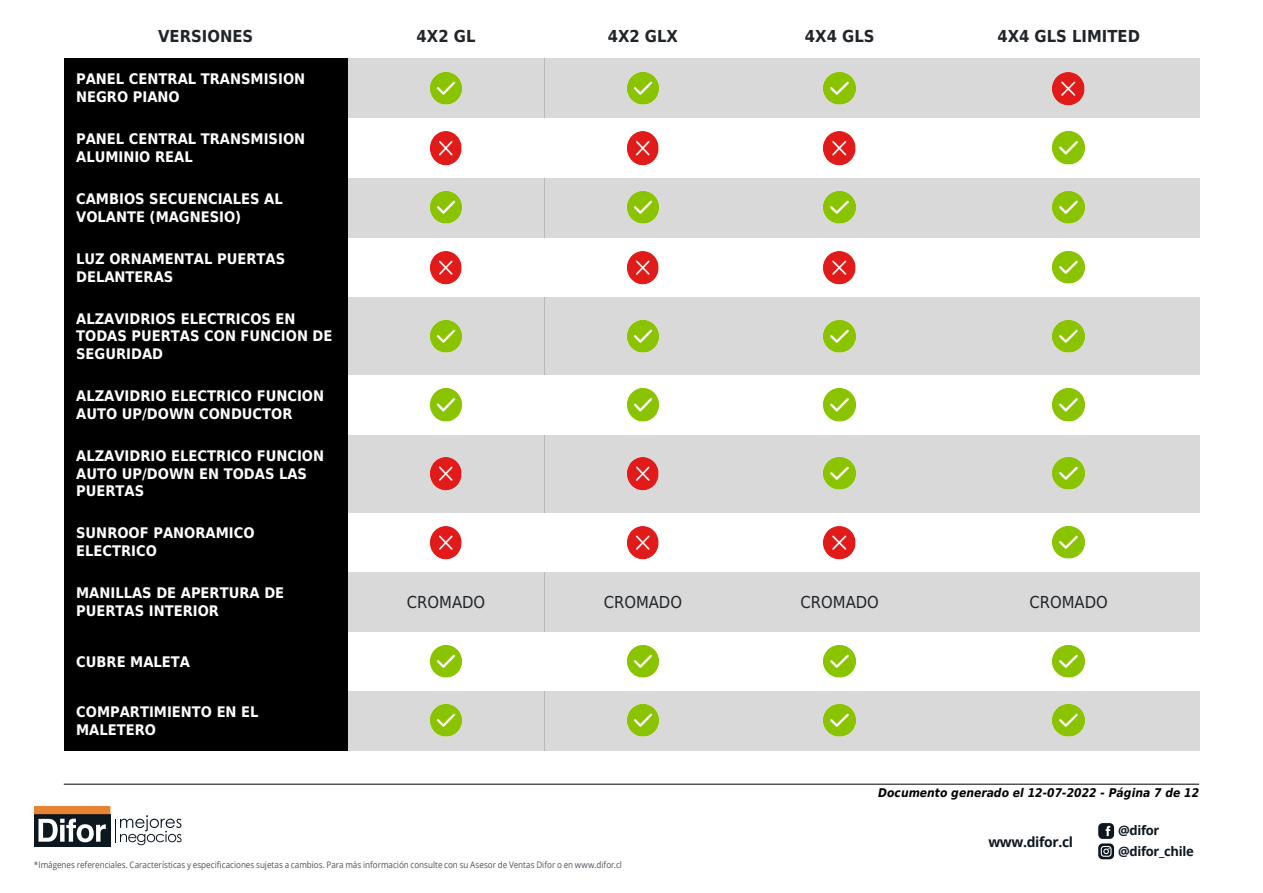
<style>
.page{position:relative;width:1263px;height:893px;background:#fff}
.page>*{position:absolute;margin:0;border:0;box-sizing:border-box;transform-origin:0 0}
.t1{font:700 16.5px "DejaVu Sans Condensed";color:#212529}
.t2{font:16.5px "DejaVu Sans Condensed";color:#212529}
.t3{font:700 14.7px/17.5px "DejaVu Sans Condensed";color:#fff}
.t4{font:700 13.95px "Open Sans";letter-spacing:-.025em;color:#0d1720}
.t5{font:700 13.05px/20.4px "Open Sans";letter-spacing:-.025em;color:#0d1720}
.t6{font:italic 700 12px "DejaVu Sans Condensed";color:#000}
.t7{font:9px "Open Sans";color:#4e545b;scale:.9 1}
</style>
<div class="page">
<div style="left:34px;top:814px;width:76px;height:33px;background:#0d1720"></div>
<svg style="left:38px;top:819px;width:68px;height:23px"></svg>
<div style="left:34px;top:806px;width:76px;height:8px;background:#e88334"></div>
<svg style="left:115px;top:815px;width:67px;height:30px"></svg>
<svg style="left:1098px;top:823px;width:16px;height:36px"></svg>
<hr style="left:64px;top:784px;width:1135px;height:1px;background:#000">
<div style="left:348px;top:58px;width:196px;height:60px;background:#d9d9d9"></div>
<div style="left:544px;top:58px;width:197px;height:60px;background:#d9d9d9"></div>
<div style="left:741px;top:58px;width:197px;height:60px;background:#d9d9d9"></div>
<div style="left:938px;top:58px;width:261px;height:60px;background:#d9d9d9"></div>
<div style="left:348px;top:178px;width:196px;height:60px;background:#d9d9d9"></div>
<div style="left:544px;top:178px;width:197px;height:60px;background:#d9d9d9"></div>
<div style="left:741px;top:178px;width:197px;height:60px;background:#d9d9d9"></div>
<div style="left:938px;top:178px;width:261px;height:60px;background:#d9d9d9"></div>
<div style="left:348px;top:298px;width:196px;height:77px;background:#d9d9d9"></div>
<div style="left:544px;top:298px;width:197px;height:77px;background:#d9d9d9"></div>
<div style="left:741px;top:298px;width:197px;height:77px;background:#d9d9d9"></div>
<div style="left:938px;top:298px;width:261px;height:77px;background:#d9d9d9"></div>
<div style="left:348px;top:435px;width:196px;height:77px;background:#d9d9d9"></div>
<div style="left:544px;top:435px;width:197px;height:77px;background:#d9d9d9"></div>
<div style="left:741px;top:435px;width:197px;height:77px;background:#d9d9d9"></div>
<div style="left:938px;top:435px;width:261px;height:77px;background:#d9d9d9"></div>
<div style="left:348px;top:572px;width:196px;height:60px;background:#d9d9d9"></div>
<div style="left:544px;top:572px;width:197px;height:60px;background:#d9d9d9"></div>
<div style="left:741px;top:572px;width:197px;height:60px;background:#d9d9d9"></div>
<div style="left:938px;top:572px;width:261px;height:60px;background:#d9d9d9"></div>
<div style="left:348px;top:691px;width:196px;height:60px;background:#d9d9d9"></div>
<div style="left:544px;top:691px;width:197px;height:60px;background:#d9d9d9"></div>
<div style="left:741px;top:691px;width:197px;height:60px;background:#d9d9d9"></div>
<div style="left:938px;top:691px;width:261px;height:60px;background:#d9d9d9"></div>
<div style="left:64px;top:58px;width:284px;height:60px;background:#000"></div>
<div style="left:64px;top:118px;width:284px;height:60px;background:#000"></div>
<div style="left:64px;top:178px;width:284px;height:60px;background:#000"></div>
<div style="left:64px;top:238px;width:284px;height:60px;background:#000"></div>
<div style="left:64px;top:298px;width:284px;height:77px;background:#000"></div>
<div style="left:64px;top:375px;width:284px;height:60px;background:#000"></div>
<div style="left:64px;top:435px;width:284px;height:77px;background:#000"></div>
<div style="left:64px;top:512px;width:284px;height:60px;background:#000"></div>
<div style="left:64px;top:572px;width:284px;height:60px;background:#000"></div>
<div style="left:64px;top:632px;width:284px;height:59px;background:#000"></div>
<div style="left:64px;top:691px;width:284px;height:60px;background:#000"></div>
<img style="left:430px;top:72px;width:32px;height:33px">
<img style="left:627px;top:72px;width:32px;height:33px">
<img style="left:823px;top:72px;width:33px;height:33px">
<img style="left:1052px;top:72px;width:33px;height:33px">
<img style="left:430px;top:131px;width:32px;height:34px">
<img style="left:627px;top:131px;width:32px;height:34px">
<img style="left:823px;top:131px;width:33px;height:34px">
<img style="left:1052px;top:131px;width:33px;height:34px">
<img style="left:430px;top:191px;width:32px;height:33px">
<img style="left:627px;top:191px;width:32px;height:33px">
<img style="left:823px;top:191px;width:33px;height:33px">
<img style="left:1052px;top:191px;width:33px;height:33px">
<img style="left:430px;top:251px;width:32px;height:34px">
<img style="left:627px;top:251px;width:32px;height:34px">
<img style="left:823px;top:251px;width:33px;height:34px">
<img style="left:1052px;top:251px;width:33px;height:33px">
<img style="left:430px;top:320px;width:32px;height:33px">
<img style="left:627px;top:320px;width:32px;height:33px">
<img style="left:823px;top:320px;width:33px;height:33px">
<img style="left:1052px;top:320px;width:33px;height:33px">
<img style="left:430px;top:388px;width:32px;height:34px">
<img style="left:627px;top:388px;width:32px;height:34px">
<img style="left:823px;top:388px;width:33px;height:34px">
<img style="left:1052px;top:388px;width:33px;height:34px">
<img style="left:430px;top:457px;width:32px;height:34px">
<img style="left:627px;top:457px;width:32px;height:34px">
<img style="left:823px;top:457px;width:33px;height:33px">
<img style="left:1052px;top:457px;width:33px;height:33px">
<img style="left:430px;top:526px;width:32px;height:33px">
<img style="left:627px;top:526px;width:32px;height:33px">
<img style="left:823px;top:526px;width:33px;height:33px">
<img style="left:1052px;top:526px;width:33px;height:33px">
<img style="left:430px;top:645px;width:32px;height:33px">
<img style="left:627px;top:645px;width:32px;height:33px">
<img style="left:823px;top:645px;width:33px;height:33px">
<img style="left:1052px;top:645px;width:33px;height:33px">
<img style="left:430px;top:704px;width:32px;height:33px">
<img style="left:627px;top:704px;width:32px;height:33px">
<img style="left:823px;top:704px;width:33px;height:33px">
<img style="left:1052px;top:704px;width:33px;height:33px">
<p class="t1" style="left:158px;top:22px;width:97px">VERSIONES</p>
<p class="t1" style="left:417px;top:22px;width:60px">4X2 GL</p>
<p class="t1" style="left:608px;top:22px;width:72px">4X2 GLX</p>
<p class="t1" style="left:805px;top:22px;width:71px">4X4 GLS</p>
<p class="t1" style="left:997px;top:22px;width:144px">4X4 GLS LIMITED</p>
<p class="t3" style="left:76px;top:70px;width:231px">PANEL CENTRAL TRANSMISION<br>NEGRO PIANO</p>
<p class="t3" style="left:76px;top:130px;width:231px">PANEL CENTRAL TRANSMISION<br>ALUMINIO REAL</p>
<p class="t3" style="left:76px;top:190px;width:208px">CAMBIOS SECUENCIALES AL<br>VOLANTE (MAGNESIO)</p>
<p class="t3" style="left:76px;top:250px;width:210px">LUZ ORNAMENTAL PUERTAS<br>DELANTERAS</p>
<p class="t3" style="left:76px;top:309px;width:258px">ALZAVIDRIOS ELECTRICOS EN<br>TODAS PUERTAS CON FUNCION DE<br>SEGURIDAD</p>
<p class="t3" style="left:76px;top:387px;width:249px">ALZAVIDRIO ELECTRICO FUNCION<br>AUTO UP/DOWN CONDUCTOR</p>
<p class="t3" style="left:76px;top:447px;width:249px">ALZAVIDRIO ELECTRICO FUNCION<br>AUTO UP/DOWN EN TODAS LAS<br>PUERTAS</p>
<p class="t3" style="left:76px;top:524px;width:180px">SUNROOF PANORAMICO<br>ELECTRICO</p>
<p class="t3" style="left:76px;top:584px;width:210px">MANILLAS DE APERTURA DE<br>PUERTAS INTERIOR</p>
<p class="t2" style="left:407px;top:587px;width:80px">CROMADO</p>
<p class="t2" style="left:604px;top:587px;width:80px">CROMADO</p>
<p class="t2" style="left:800px;top:587px;width:80px">CROMADO</p>
<p class="t2" style="left:1029px;top:587px;width:80px">CROMADO</p>
<p class="t3" style="left:76px;top:652px;width:115px">CUBRE MALETA</p>
<p class="t3" style="left:76px;top:703px;width:184px">COMPARTIMIENTO EN EL<br>MALETERO</p>
<p class="t6" style="left:878px;top:783px;width:322px">Documento generado el 12-07-2022 - Página 7 de 12</p>
<p class="t7" style="left:34px;top:859px;width:655px">*Imágenes referenciales. Características y especificaciones sujetas a cambios. Para más información consulte con su Asesor de Ventas Difor o en www.difor.cl</p>
<p class="t4" style="left:988px;top:832px;width:86px">www.difor.cl</p>
<p class="t5" style="left:1118px;top:820px;width:77px">@difor @difor_chile</p>
</div>
